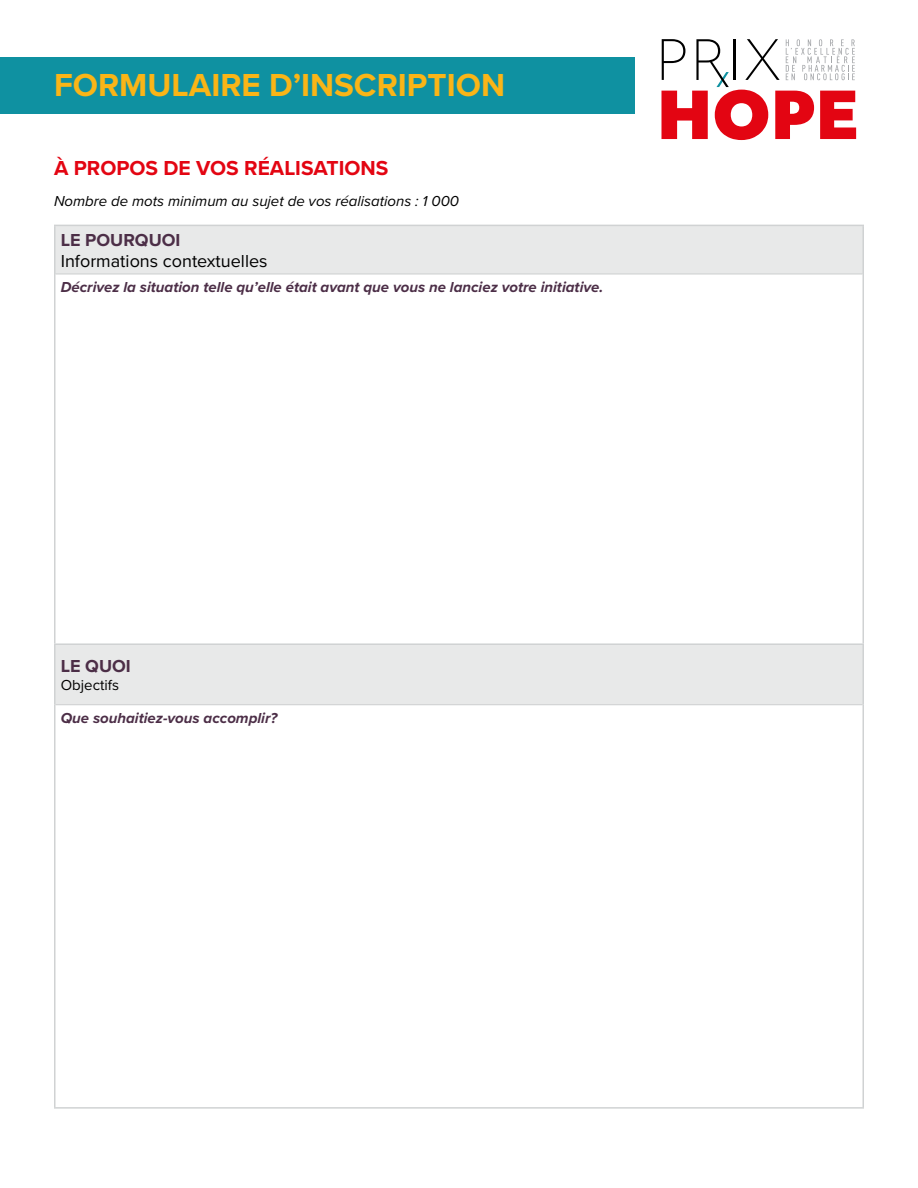
<style>
.page{position:relative;width:918px;height:1188px;background:#fff}
.page>*{position:absolute;margin:0;border:0;box-sizing:border-box;transform-origin:0 0}
.t1{font:700 33px "Proxima Nova";color:#fab517}
.t2{font:700 21px "Proxima Nova";color:#e30512}
.t3{font:18px "Proxima Nova";color:#000}
.t4{font:700 18px "Proxima Nova";color:#4c2e47}
.t5{font:italic 700 15px "Proxima Nova";color:#4c2e47}
.t6{font:italic 15px "Proxima Nova";color:#000}
.t7{font:15px "Proxima Nova";color:#000}
</style>
<div class="page">
<svg style="left:662px;top:39px;width:194px;height:101px"></svg>
<div style="left:0;top:57px;width:634px;height:56px;background:#0f91a1"></div>
<svg style="left:56px;top:226px;width:806px;height:478px"></svg>
<hr style="left:54px;top:274px;width:2px;height:369px;background:#d0d2d3">
<hr style="left:54px;top:705px;width:2px;height:402px;background:#d0d2d3">
<hr style="left:862px;top:274px;width:2px;height:369px;background:#d0d2d3">
<hr style="left:862px;top:705px;width:2px;height:402px;background:#d0d2d3">
<hr style="left:54px;top:1107px;width:810px;height:2px;background:#d0d2d3">
<hr style="left:54px;top:226px;width:2px;height:48px;background:#d0d2d3">
<hr style="left:54px;top:225px;width:810px;height:1px;background:#d0d2d3">
<hr style="left:862px;top:226px;width:2px;height:48px;background:#d0d2d3">
<hr style="left:56px;top:273px;width:806px;height:2px;background:#d0d2d3">
<hr style="left:54px;top:645px;width:2px;height:60px;background:#d0d2d3">
<hr style="left:54px;top:643px;width:810px;height:2px;background:#d0d2d3">
<hr style="left:862px;top:645px;width:2px;height:60px;background:#d0d2d3">
<hr style="left:56px;top:704px;width:806px;height:1px;background:#d0d2d3">
<h1 class="t1" style="left:54px;top:60px;width:453px">FORMULAIRE D’INSCRIPTION</h1>
<h2 class="t2" style="left:54px;top:152px;width:336px">À PROPOS DE VOS RÉALISATIONS</h2>
<p class="t6" style="left:54px;top:190px;width:407px">Nombre de mots minimum au sujet de vos réalisations : 1 000</p>
<p class="t4" style="left:61px;top:226px;width:121px">LE POURQUOI</p>
<p class="t3" style="left:61px;top:248px;width:208px">Informations contextuelles</p>
<p class="t5" style="left:61px;top:276px;width:544px">Décrivez la situation telle qu’elle était avant que vous ne lanciez votre initiative.</p>
<p class="t4" style="left:61px;top:653px;width:72px">LE QUOI</p>
<p class="t7" style="left:61px;top:674px;width:60px">Objectifs</p>
<p class="t5" style="left:61px;top:706px;width:218px">Que souhaitiez-vous accomplir?</p>
</div>
